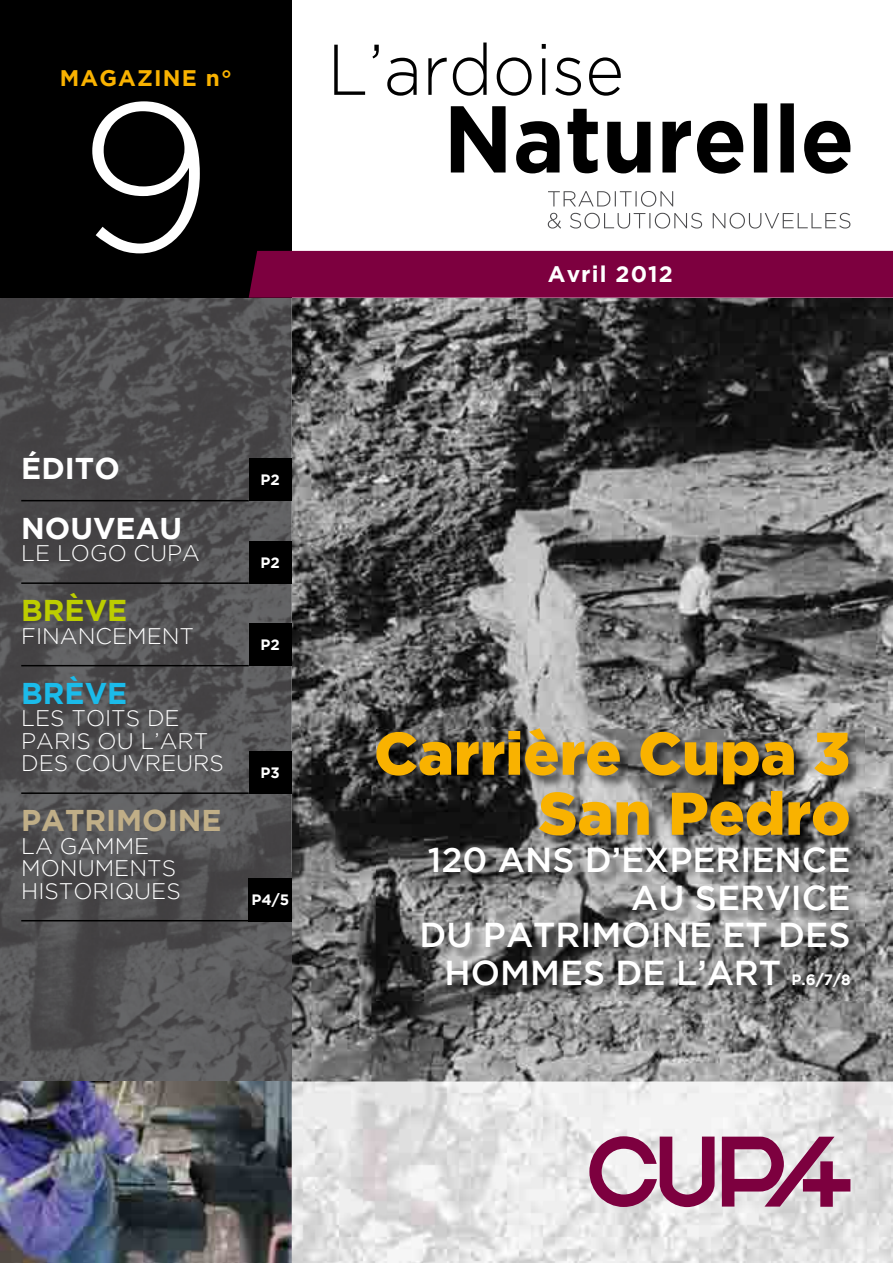
<style>
.page{position:relative;width:893px;height:1263px;background:#fff}
.page>*{position:absolute;margin:0;border:0;box-sizing:border-box;transform-origin:0 0}
.t1{font:300 210px "Gotham";color:#fff}
.t2{font:900 60px/60px "Gotham";color:#f9b200;text-align:right}
.t3{font:500 34.5px "Gotham";color:#fff}
.t4{font:700 30px "Gotham";color:#fff}
.t5{font:700 30px "Gotham";color:#c0ae87}
.t6{font:700 30px "Gotham";color:#bdcd00}
.t7{font:700 30px "Gotham";color:#1bbbea}
.t8{font:300 22.5px/22.5px "Gotham";color:#fff}
.t9{font:700 22.5px "Gotham";letter-spacing:.05em;color:#f9b200}
.t10{font:700 22.5px "Gotham";letter-spacing:.05em;color:#fff}
.t11{font:700 15px "Gotham";color:#fff}
</style>
<div class="page">
<img style="left:292px;top:298px;width:601px;height:784px">
<img style="left:0;top:298px;width:292px;height:965px">
<div style="left:249px;top:458px;width:43px;height:43px;background:#000"></div>
<hr style="left:21px;top:500px;width:228px;height:1px;background:#000">
<div style="left:249px;top:541px;width:43px;height:43px;background:#000"></div>
<hr style="left:21px;top:582px;width:228px;height:2px;background:#000">
<div style="left:249px;top:623px;width:43px;height:43px;background:#000"></div>
<hr style="left:21px;top:665px;width:228px;height:1px;background:#000">
<div style="left:249px;top:751px;width:43px;height:43px;background:#000"></div>
<hr style="left:21px;top:792px;width:228px;height:2px;background:#000">
<div style="left:249px;top:878px;width:43px;height:43px;background:#000"></div>
<hr style="left:21px;top:920px;width:228px;height:1px;background:#000">
<svg style="left:334px;top:43px;width:287px;height:53px"></svg>
<svg style="left:451px;top:103px;width:399px;height:71px"></svg>
<img style="left:377px;top:729px;width:487px;height:271px">
<div style="left:0;top:0;width:292px;height:298px;background:#000"></div>
<svg style="left:548px;top:213px;width:302px;height:16px"></svg>
<svg style="left:548px;top:191px;width:125px;height:16px"></svg>
<div style="left:249px;top:251px;width:644px;height:47px;background:#7d003f"></div>
<img style="left:293px;top:1082px;width:600px;height:181px">
<img style="left:292px;top:1082px;width:1px;height:181px">
<svg style="left:589px;top:1136px;width:261px;height:71px"></svg>
<p class="t9" style="left:60px;top:65px;width:173px">MAGAZINE N°</p>
<h1 class="t1" style="left:78px;top:62px;width:136px">9</h1>
<h3 class="t4" style="left:21px;top:451px;width:100px">ÉDITO</h3>
<h3 class="t4" style="left:21px;top:511px;width:162px">NOUVEAU</h3>
<p class="t8" style="left:21px;top:542px;width:180px">LE LOGO CUPA</p>
<h3 class="t6" style="left:21px;top:593px;width:108px">BRÈVE</h3>
<p class="t8" style="left:21px;top:624px;width:174px">FINANCEMENT</p>
<h3 class="t7" style="left:21px;top:676px;width:108px">BRÈVE</h3>
<p class="t8" style="left:21px;top:707px;width:204px">LES TOITS DE<br>PARIS OU L’ART<br>DES COUVREURS</p>
<h3 class="t5" style="left:21px;top:803px;width:202px">PATRIMOINE</h3>
<p class="t8" style="left:21px;top:834px;width:161px">LA GAMME<br>MONUMENTS<br>HISTORIQUES</p>
<p class="t11" style="left:261px;top:471px;width:21px">P2</p>
<p class="t11" style="left:261px;top:554px;width:21px">P2</p>
<p class="t11" style="left:261px;top:636px;width:21px">P2</p>
<p class="t11" style="left:261px;top:764px;width:21px">P3</p>
<p class="t11" style="left:252px;top:891px;width:39px">P4/5</p>
<p class="t10" style="left:548px;top:261px;width:127px">AVRIL 2012</p>
<h2 class="t2" style="left:374px;top:722px;width:478px">Carrière Cupa 3 san Pedro</h2>
<h3 class="t3" style="left:428px;top:840px;width:424px">120 ANS D’EXPERIENCE</h3>
<h3 class="t3" style="left:631px;top:878px;width:221px">AU SERVICE</h3>
<h3 class="t3" style="left:419px;top:915px;width:432px">DU PATRIMOINE ET DES</h3>
<h3 class="t3" style="left:445px;top:953px;width:338px">HOMMES DE L’ART</h3>
<p class="t11" style="left:792px;top:971px;width:60px">P.6/7/8</p>
</div>
